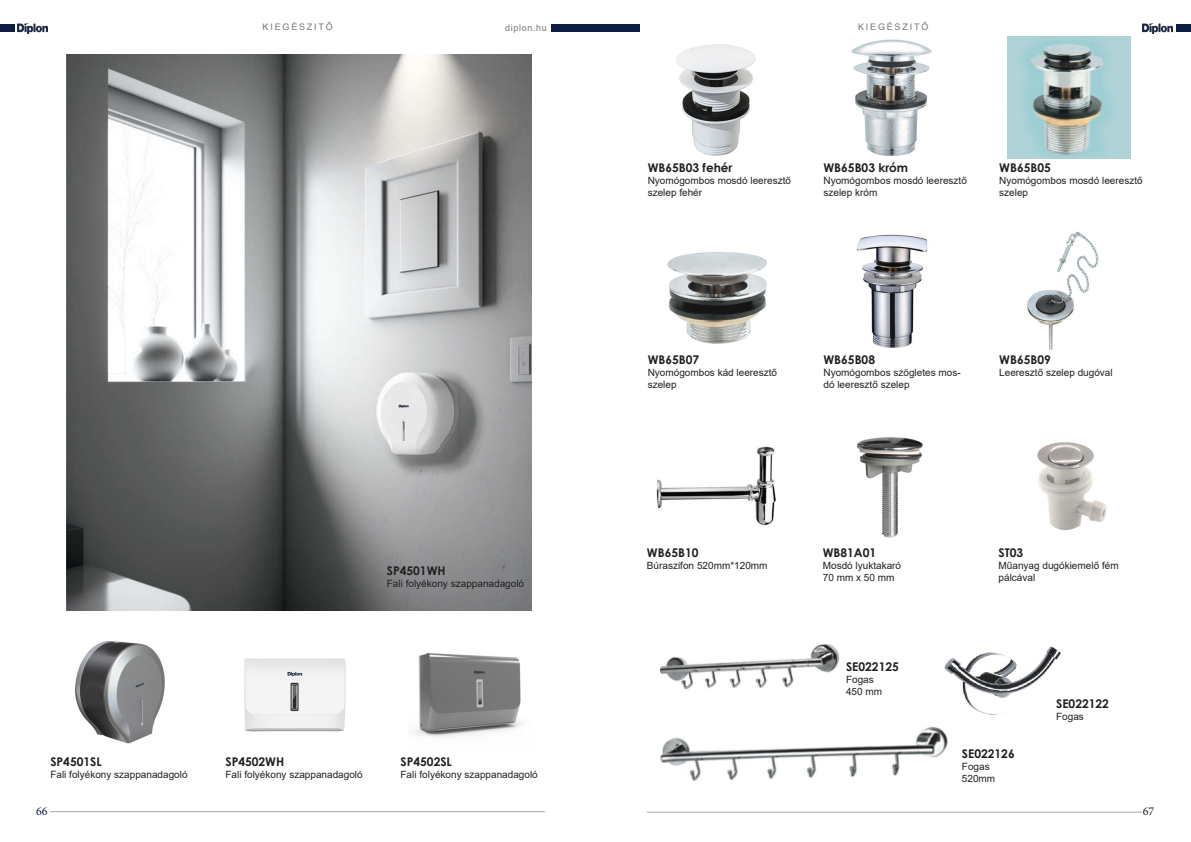
<style>
.page{position:relative;width:1191px;height:842px;background:#fff}
.page>*{position:absolute;margin:0;border:0;box-sizing:border-box;transform-origin:0 0}
.t1{font:700 12px "Century Gothic";color:#231f20}
.t2{font:12px "Minion Pro";color:#0e1d43}
.t3{font:12px "Minion Pro";color:#231f20}
.t4{font:10px/12px "Arial";color:#231f20}
.t5{font:9px "Arial";letter-spacing:.2em;color:#727477}
.t6{font:9px "Arial";letter-spacing:.075em;color:#727477}
</style>
<div class="page">
<img style="left:17px;top:24px;width:30px;height:9px">
<div style="left:0;top:24px;width:15px;height:8px;background:#0e1d43"></div>
<div style="left:551px;top:24px;width:44px;height:8px;background:#0e1d43"></div>
<div style="left:595px;top:24px;width:45px;height:8px;background:#0e1d43"></div>
<hr style="left:50px;top:811px;width:495px;height:1px;background:#a4a8a9">
<img style="left:1142px;top:24px;width:30px;height:9px">
<div style="left:1176px;top:24px;width:15px;height:8px;background:#0e1d43"></div>
<hr style="left:647px;top:812px;width:494px;height:1px;background:#a4a8a9">
<img style="left:944px;top:646px;width:117px;height:69px">
<img style="left:661px;top:644px;width:179px;height:46px">
<img style="left:660px;top:727px;width:288px;height:54px">
<img style="left:676px;top:44px;width:80px;height:112px">
<img style="left:851px;top:39px;width:81px;height:117px">
<img style="left:1007px;top:36px;width:123px;height:123px">
<img style="left:667px;top:252px;width:100px;height:92px">
<img style="left:856px;top:234px;width:72px;height:114px">
<img style="left:1027px;top:231px;width:72px;height:119px">
<img style="left:656px;top:446px;width:120px;height:80px">
<img style="left:857px;top:437px;width:66px;height:101px">
<img style="left:1037px;top:442px;width:70px;height:88px">
<img style="left:66px;top:55px;width:465px;height:556px">
<img style="left:75px;top:641px;width:90px;height:103px">
<img style="left:244px;top:658px;width:102px;height:74px">
<img style="left:414px;top:653px;width:108px;height:84px">
<p class="t5" style="left:263px;top:21px;width:72px">KIEGÉSZITŐ</p>
<p class="t5" style="left:858px;top:21px;width:72px">KIEGÉSZITŐ</p>
<p class="t6" style="left:505px;top:22px;width:43px">diplon.hu</p>
<p class="t1" style="left:647px;top:158px;width:86px">WB65B03 fehér</p>
<p class="t4" style="left:647px;top:174px;width:145px">Nyomógombos mosdó leeresztő szelep fehér</p>
<p class="t1" style="left:823px;top:158px;width:86px">WB65B03 króm</p>
<p class="t4" style="left:823px;top:174px;width:145px">Nyomógombos mosdó leeresztő szelep króm</p>
<p class="t1" style="left:999px;top:158px;width:53px">WB65B05</p>
<p class="t4" style="left:999px;top:174px;width:145px">Nyomógombos mosdó leeresztő szelep</p>
<p class="t1" style="left:647px;top:351px;width:53px">WB65B07</p>
<p class="t4" style="left:647px;top:366px;width:131px">Nyomógombos kád leeresztő szelep</p>
<p class="t1" style="left:823px;top:350px;width:53px">WB65B08</p>
<p class="t4" style="left:823px;top:366px;width:139px">Nyomógombos szögletes mos&shy;dó leeresztő szelep</p>
<p class="t1" style="left:999px;top:351px;width:53px">WB65B09</p>
<p class="t4" style="left:999px;top:366px;width:115px">Leeresztő szelep dugóval</p>
<p class="t1" style="left:387px;top:561px;width:60px">SP4501WH</p>
<p class="t4" style="left:387px;top:577px;width:139px">Fali folyékony szappanadagoló</p>
<p class="t1" style="left:50px;top:753px;width:53px">SP4501SL</p>
<p class="t4" style="left:50px;top:768px;width:139px">Fali folyékony szappanadagoló</p>
<p class="t1" style="left:225px;top:753px;width:60px">SP4502WH</p>
<p class="t4" style="left:225px;top:768px;width:139px">Fali folyékony szappanadagoló</p>
<p class="t1" style="left:400px;top:753px;width:53px">SP4502SL</p>
<p class="t4" style="left:400px;top:768px;width:139px">Fali folyékony szappanadagoló</p>
<p class="t1" style="left:647px;top:543px;width:53px">WB65B10</p>
<p class="t4" style="left:647px;top:559px;width:122px">Búraszifon 520mm*120mm</p>
<p class="t1" style="left:822px;top:543px;width:55px">WB81A01</p>
<p class="t4" style="left:822px;top:559px;width:80px">Mosdó lyuktakaró</p>
<p class="t4" style="left:822px;top:571px;width:73px">70 mm x 50 mm</p>
<p class="t1" style="left:846px;top:658px;width:54px">SE022125</p>
<p class="t4" style="left:846px;top:674px;width:29px">Fogas</p>
<p class="t4" style="left:846px;top:686px;width:38px">450 mm</p>
<p class="t1" style="left:998px;top:543px;width:26px">ST03</p>
<p class="t4" style="left:998px;top:559px;width:122px">Műanyag dugókiemelő fém pálcával</p>
<p class="t1" style="left:962px;top:744px;width:54px">SE022126</p>
<p class="t4" style="left:962px;top:760px;width:29px">Fogas</p>
<p class="t4" style="left:962px;top:772px;width:35px">520mm</p>
<p class="t1" style="left:1056px;top:694px;width:54px">SE022122</p>
<p class="t4" style="left:1056px;top:710px;width:29px">Fogas</p>
<p class="t2" style="left:36px;top:803px;width:13px">66</p>
<p class="t3" style="left:1142px;top:803px;width:13px">67</p>
</div>
